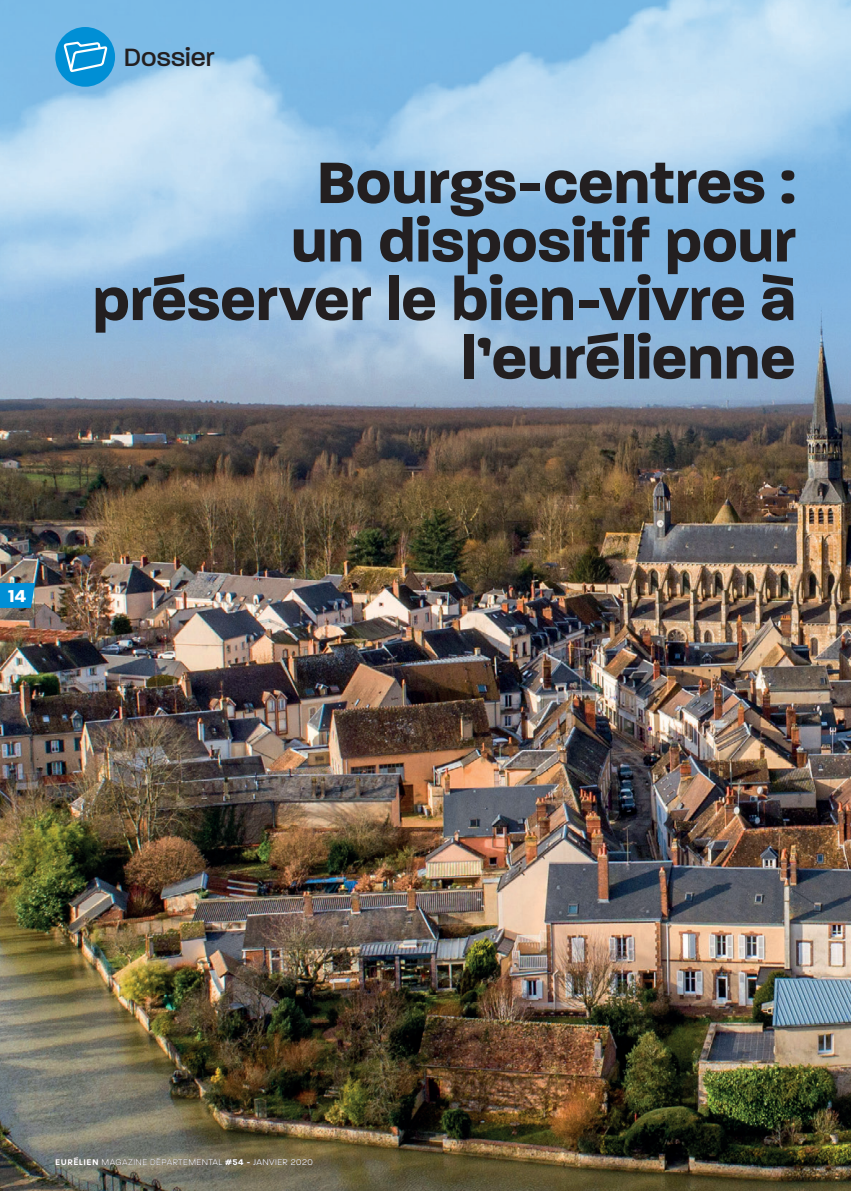
<style>
.page{position:relative;width:851px;height:1191px;background:#fff}
.page>*{position:absolute;margin:0;border:0;box-sizing:border-box;transform-origin:0 0}
.titre{font:700 63px/58.5px "Paralucent";letter-spacing:-.005em;color:#231f20;text-align:right}
.marqueurs_rubrique{font:500 27px "Paralucent";color:#231f20}
.t1{font:700 18.6px "Paralucent";color:#fff}
.t2{font:300 9px "Paralucent";letter-spacing:.05em;color:#fff}
.s1{font-weight:700}
</style>
<div class="page">
<img style="left:0;top:0;width:850px;height:1191px">
<svg style="left:0;top:583px;width:35px;height:25px"></svg>
<div style="left:55px;top:27px;width:60px;height:60px;background:#008fd5;border-radius:50%"></div>
<svg style="left:63px;top:42px;width:45px;height:30px"></svg>
<p class="marqueurs_rubrique" style="left:124px;top:41px;width:92px">Dossier</p>
<p class="titre" style="left:92px;top:154px;width:704px">Bourgs-centres :<br>un dispositif pour préserver le bien-vivre à l’eurélienne</p>
<p class="t1" style="left:8px;top:584px;width:19px">14</p>
<p class="t2" style="left:55px;top:1156px;width:259px"><span class="s1">EURÉLIEN</span> MAGAZINE DÉPARTEMENTAL <span class="s1">#54 -</span> JANVIER 2020</p>
</div>
